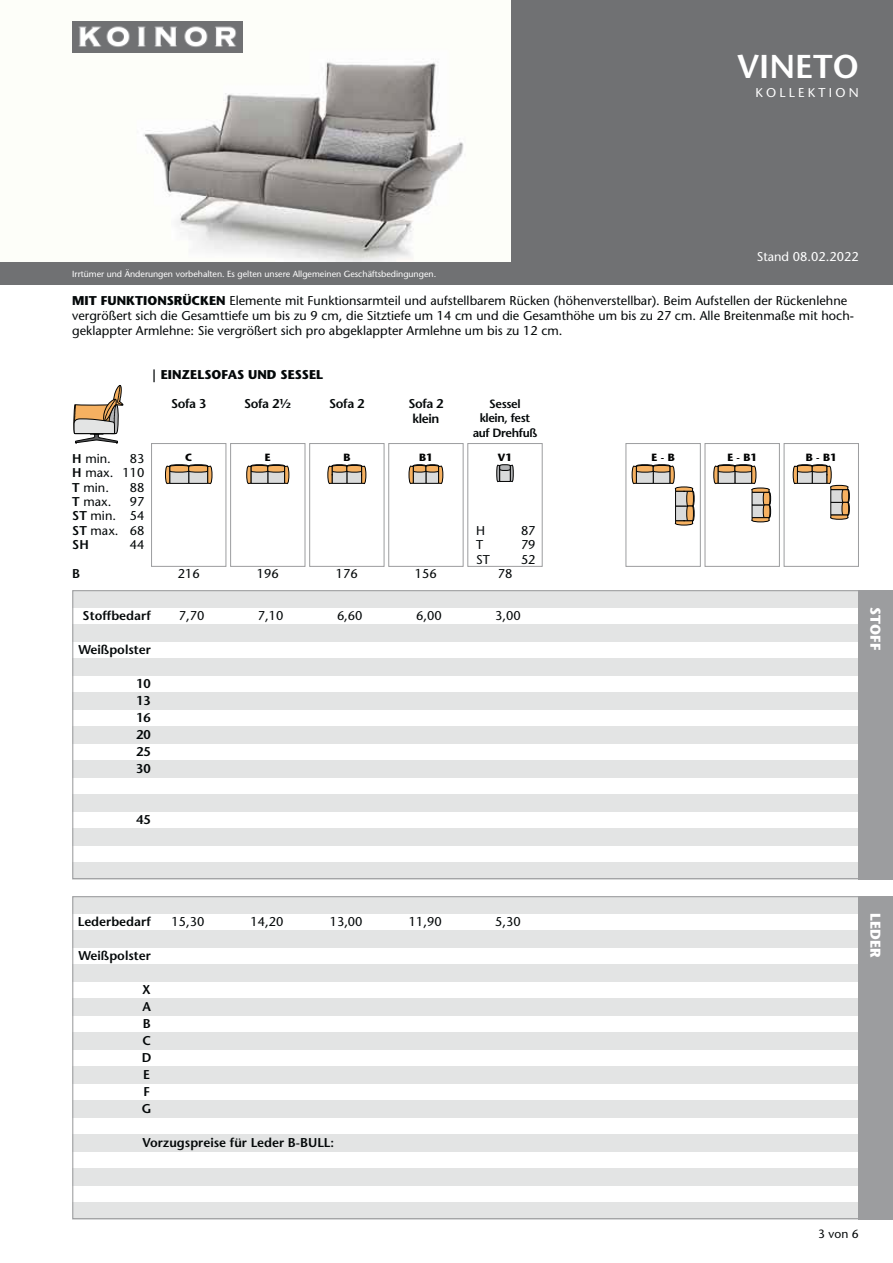
<style>
.page{position:relative;width:893px;height:1263px;background:#fff}
.page>*{position:absolute;margin:0;border:0;box-sizing:border-box;transform-origin:0 0}
.t1{font:600 33px "Stone Sans";color:#fff}
.t2{font:700 14.25px "Stone Sans";color:#fff}
.t3{font:12.75px/14.4px "Stone Sans";color:#040809;text-align:justify}
.t4{font:600 12.75px/17px "Stone Sans";color:#040809;text-align:justify}
.t5{font:700 12.75px "Stone Sans";color:#040809}
.t6{font:12.75px "Stone Sans";color:#fff}
.t7{font:12.75px "Stone Sans";letter-spacing:.25em;color:#fff}
.t8{font:600 12.75px/14.7px "Stone Sans";letter-spacing:-.03em;color:#040809;text-align:center}
.t9{font:600 12px/14.7px "Stone Sans";letter-spacing:-.03em;color:#040809;text-align:center}
.t10{font:12px "Stone Sans";color:#040809}
.t11{font:700 10.5px "Stone Sans";color:#010202}
.t12{font:8.85px "Stone Sans";color:#fff}
.s1{font-weight:700}
.s2{font-weight:600}
</style>
<div class="page">
<div style="left:0;top:0;width:893px;height:285px;background:#707173"></div>
<svg style="left:72px;top:590px;width:821px;height:630px"></svg>
<div style="left:859px;top:590px;width:34px;height:289px;background:#9c9d9f"></div>
<div style="left:859px;top:896px;width:34px;height:323px;background:#9c9d9f"></div>
<img style="left:0;top:0;width:510px;height:262px">
<img style="left:72px;top:21px;width:170px;height:31px">
<svg style="left:73px;top:385px;width:51px;height:59px"></svg>
<div style="left:151px;top:443px;width:75px;height:124px;border:1px solid #9c9d9f"></div>
<svg style="left:165px;top:464px;width:47px;height:21px"></svg>
<div style="left:230px;top:443px;width:75px;height:124px;border:1px solid #9c9d9f"></div>
<svg style="left:246px;top:464px;width:43px;height:21px"></svg>
<div style="left:309px;top:443px;width:75px;height:124px;border:1px solid #9c9d9f"></div>
<svg style="left:327px;top:464px;width:39px;height:20px"></svg>
<div style="left:388px;top:443px;width:75px;height:124px;border:1px solid #9c9d9f"></div>
<svg style="left:409px;top:464px;width:34px;height:20px"></svg>
<div style="left:468px;top:443px;width:74px;height:124px;border:1px solid #9c9d9f"></div>
<svg style="left:496px;top:464px;width:18px;height:19px"></svg>
<div style="left:626px;top:443px;width:74px;height:124px;border:1px solid #9c9d9f"></div>
<svg style="left:632px;top:464px;width:62px;height:61px"></svg>
<div style="left:705px;top:443px;width:74px;height:124px;border:1px solid #9c9d9f"></div>
<svg style="left:713px;top:464px;width:59px;height:58px"></svg>
<div style="left:784px;top:443px;width:75px;height:124px;border:1px solid #9c9d9f"></div>
<svg style="left:793px;top:464px;width:57px;height:56px"></svg>
<h1 class="t1" style="left:737px;top:54px;width:123px">VINETO</h1>
<p class="t7" style="left:755px;top:88px;width:105px">KOLLEKTION</p>
<p class="t6" style="left:757px;top:252px;width:103px">Stand 08.02.2022</p>
<p class="t12" style="left:72px;top:270px;width:365px">Irrtümer und Änderungen vorbehalten. Es gelten unsere Allgemeinen Geschäftsbedingungen.</p>
<p class="t3" style="left:72px;top:295px;width:783px;text-align:left"><span class="s1">MIT FUNKTIONSRÜCKEN</span> Elemente mit Funktionsarmteil und aufstellbarem Rücken (höhenverstellbar). Beim Aufstellen der Rückenlehne vergrößert sich die Gesamttiefe um bis zu 9 cm, die Sitztiefe um 14 cm und die Gesamthöhe um bis zu 27 cm. Alle Breitenmaße mit hoch&shy;geklappter Armlehne: Sie vergrößert sich pro abgeklappter Armlehne um bis zu 12 cm.</p>
<p class="t5" style="left:151px;top:370px;width:173px">| EINZELSOFAS UND SESSEL</p>
<p class="t3" style="left:72px;top:453px;width:40px"><span class="s2">H</span> min.</p>
<p class="t3" style="left:72px;top:453px;width:74px;text-indent:58px">83<br><span class="s2">H</span> max. 110<br><span class="s2">T</span> min.</p>
<p class="t3" style="left:130px;top:481px;width:16px">88</p>
<p class="t3" style="left:72px;top:496px;width:74px;text-indent:58px">97<br><span class="s2">ST</span> min. 54<br><span class="s2">ST</span> max. 68<br><span class="s2">SH</span></p>
<p class="t3" style="left:72px;top:496px;width:41px"><span class="s2">T</span> max.</p>
<p class="t3" style="left:130px;top:539px;width:16px">44</p>
<p class="t4" style="left:72px;top:566px;width:9px">B</p>
<p class="t4" style="left:83px;top:609px;width:70px">Stoffbedarf</p>
<p class="t4" style="left:78px;top:643px;width:74px">Weißpolster</p>
<p class="t4" style="left:136px;top:677px;width:16px">10<br>13<br>16<br>20<br>25<br>30</p>
<p class="t4" style="left:171px;top:397px;width:37px">Sofa 3</p>
<p class="t4" style="left:244px;top:397px;width:49px">Sofa 2½</p>
<p class="t4" style="left:329px;top:397px;width:37px">Sofa 2</p>
<p class="t8" style="left:408px;top:398px;width:37px">Sofa 2 klein</p>
<p class="t9" style="left:473px;top:397px;width:66px">Sessel<br>klein, fest auf Drehfuß</p>
<p class="t11" style="left:185px;top:453px;width:8px">C</p>
<p class="t11" style="left:265px;top:453px;width:7px">E</p>
<p class="t11" style="left:343px;top:453px;width:8px">B</p>
<p class="t11" style="left:419px;top:453px;width:15px">B1</p>
<p class="t11" style="left:498px;top:453px;width:16px">V1</p>
<p class="t11" style="left:652px;top:453px;width:25px">E - B</p>
<p class="t11" style="left:727px;top:453px;width:31px">E - B1</p>
<p class="t11" style="left:806px;top:453px;width:32px">B - B1</p>
<p class="t3" style="left:476px;top:525px;width:10px">H</p>
<p class="t3" style="left:521px;top:525px;width:16px">87</p>
<p class="t3" style="left:476px;top:539px;width:9px">T</p>
<p class="t3" style="left:521px;top:539px;width:16px">79</p>
<p class="t3" style="left:476px;top:554px;width:15px">ST</p>
<p class="t3" style="left:521px;top:554px;width:16px">52</p>
<p class="t3" style="left:178px;top:568px;width:23px">216</p>
<p class="t3" style="left:257px;top:568px;width:23px">196</p>
<p class="t3" style="left:336px;top:568px;width:23px">176</p>
<p class="t3" style="left:415px;top:568px;width:23px">156</p>
<p class="t3" style="left:498px;top:568px;width:16px">78</p>
<p class="t3" style="left:179px;top:610px;width:27px">7,70</p>
<p class="t3" style="left:258px;top:610px;width:27px">7,10</p>
<p class="t3" style="left:337px;top:610px;width:27px">6,60</p>
<p class="t3" style="left:416px;top:610px;width:27px">6,00</p>
<p class="t3" style="left:495px;top:610px;width:27px">3,00</p>
<p class="t2" style="left:881px;top:607px;width:44px;rotate:90deg">STOFF</p>
<p class="t4" style="left:136px;top:813px;width:16px">45</p>
<p class="t4" style="left:78px;top:915px;width:75px">Lederbedarf</p>
<p class="t4" style="left:78px;top:949px;width:74px">Weißpolster</p>
<p class="t4" style="left:142px;top:983px;width:11px;text-align:left">X<br>A<br>B<br>C<br>D<br>E<br>F<br>G</p>
<p class="t4" style="left:142px;top:1136px;width:193px">Vorzugspreise für Leder B-BULL:</p>
<p class="t3" style="left:172px;top:916px;width:34px">15,30</p>
<p class="t3" style="left:251px;top:916px;width:34px">14,20</p>
<p class="t3" style="left:330px;top:916px;width:34px">13,00</p>
<p class="t3" style="left:409px;top:916px;width:34px">11,90</p>
<p class="t3" style="left:495px;top:916px;width:27px">5,30</p>
<p class="t2" style="left:881px;top:913px;width:46px;rotate:90deg">LEDER</p>
<p class="t10" style="left:818px;top:1229px;width:42px">3 von 6</p>
</div>
